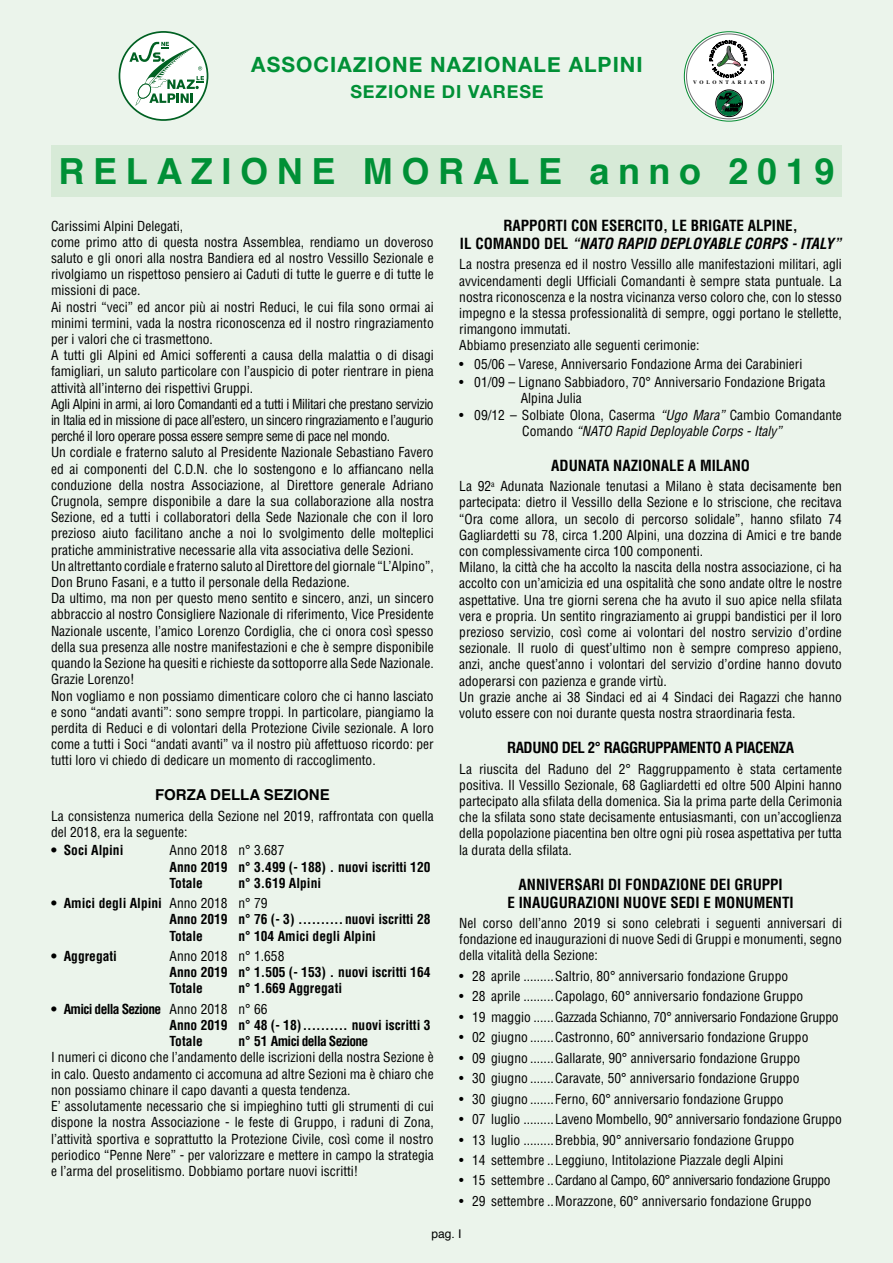
<style>
.page{position:relative;width:893px;height:1263px;background:#ebf4eb}
.page>*{position:absolute;margin:0;border:0;box-sizing:border-box;transform-origin:0 0}
.t1{font:700 36px "Helvetica";letter-spacing:.24em;color:#009036}
.t2{font:700 21px "Helvetica Neue";letter-spacing:.05em;color:#009036}
.t3{font:700 18px "Helvetica Neue";letter-spacing:.05em;color:#009036}
.t4{font:700 condensed 15px/18px "Helvetica";color:#000;text-align:center}
.t5{font:700 condensed 15px "Helvetica";letter-spacing:-.03em;color:#000}
.t6{font:700 15px "Helvetica";color:#000}
.t7{font:condensed 13.5px/16.2px "Helvetica";color:#000}
.t8{font:700 condensed 13.5px/16.2px "Helvetica";color:#000}
.t9{font:condensed 13.5px "Helvetica";letter-spacing:-.03em;color:#000}
.t10{font:condensed 13.5px "Helvetica";letter-spacing:-.02em;color:#000}
.t11{font:700 condensed 13.5px "Helvetica";letter-spacing:-.05em;color:#000}
.t12{font:12px "Helvetica";color:#000}
.t13{font:700 5.25px "Times";letter-spacing:.5em;color:#000}
.s1{font-weight:400}
.s2{font-style:italic}
</style>
<div class="page">
<svg style="left:119px;top:31px;width:89px;height:89px"></svg>
<div style="left:119px;top:31px;width:89px;height:90px;border:2px solid #006122;border-radius:50%"></div>
<svg style="left:129px;top:42px;width:75px;height:64px;background:#c6dbcd"></svg>
<div style="left:51px;top:145px;width:791px;height:52px;background:#d7ead7"></div>
<svg style="left:684px;top:32px;width:90px;height:89px;background:#eaefeb"></svg>
<svg style="left:716px;top:90px;width:26px;height:26px"></svg>
<div style="left:716px;top:90px;width:27px;height:27px;border:1px solid #000;border-radius:50%"></div>
<svg style="left:710px;top:39px;width:37px;height:39px"></svg>
<svg style="left:719px;top:93px;width:22px;height:19px"></svg>
<h2 class="t2" style="left:251px;top:52px;width:393px">ASSOCIAZIONE NAZIONALE ALPINI</h2>
<h3 class="t3" style="left:350px;top:80px;width:195px">SEZIONE DI VARESE</h3>
<p class="t13" style="left:693px;top:78px;width:73px">VOLONTARIATO</p>
<h1 class="t1" style="left:58px;top:143px;width:778px">RELAZIONE MORALE anno 2019</h1>
<p class="t7" style="left:51px;top:217px;width:384px">Carissimi Alpini Delegati,<br>come primo atto di questa nostra Assemblea, rendiamo un doveroso saluto e gli onori alla nostra Bandiera ed al nostro Vessillo Sezionale e rivolgiamo un rispettoso pensiero ai Caduti di tutte le guerre e di tutte le missioni di pace.<br>Ai nostri “veci” ed ancor più ai nostri Reduci, le cui fila sono ormai ai minimi termini, vada la nostra riconoscenza ed il nostro ringraziamento per i valori che ci trasmettono.<br>A tutti gli Alpini ed Amici sofferenti a causa della malattia o di disagi famigliari, un saluto particolare con l’auspicio di poter rientrare in piena attività all’interno dei rispettivi Gruppi.<br>Agli Alpini in armi, ai loro Comandanti ed a tutti i Militari che prestano servizio in Italia ed in missione di pace all’estero, un sincero ringraziamento e l’augurio perché il loro operare possa essere sempre seme di pace nel mondo.<br>Un cordiale e fraterno saluto al Presidente Nazionale Sebastiano Favero ed ai componenti del C.D.N. che lo sostengono e lo affiancano nella conduzione della nostra Associazione, al Direttore generale Adriano Crugnola, sempre disponibile a dare la sua collaborazione alla nostra Sezione, ed a tutti i collaboratori della Sede Nazionale che con il loro prezioso aiuto facilitano anche a noi lo svolgimento delle molteplici pratiche amministrative necessarie alla vita associativa delle Sezioni.<br>Un altrettanto cordiale e fraterno saluto al Direttore del giornale “L’Alpino”, Don Bruno Fasani, e a tutto il personale della Redazione.<br>Da ultimo, ma non per questo meno sentito e sincero, anzi, un sincero abbraccio al nostro Consigliere Nazionale di riferimento, Vice Presidente Nazionale uscente, l’amico Lorenzo Cordiglia, che ci onora così spesso della sua presenza alle nostre manifestazioni e che è sempre disponibile quando la Sezione ha quesiti e richieste da sottoporre alla Sede Nazionale.<br>Grazie Lorenzo!<br>Non vogliamo e non possiamo dimenticare coloro che ci hanno lasciato e sono “andati avanti”: sono sempre troppi. In particolare, piangiamo la perdita di Reduci e di volontari della Protezione Civile sezionale. A loro come a tutti i Soci “andati avanti” va il nostro più affettuoso ricordo: per tutti loro vi chiedo di dedicare un momento di raccoglimento.</p>
<p class="t6" style="left:155px;top:783px;width:176px">FORZA DELLA SEZIONE</p>
<p class="t7" style="left:51px;top:807px;width:384px">La consistenza numerica della Sezione nel 2019, raffrontata con quella del 2018, era la seguente:</p>
<p class="t8" style="left:51px;top:842px;width:74px">• Soci Alpini</p>
<p class="t7" style="left:170px;top:842px;width:116px">Anno 2018 n° 3.687</p>
<p class="t8" style="left:170px;top:858px;width:262px">Anno 2019 n° 3.499 (- 188) . nuovi iscritti 120<br>Totale</p>
<p class="t8" style="left:239px;top:874px;width:84px">n° 3.619 Alpini</p>
<p class="t8" style="left:170px;top:895px;width:263px;text-indent:-119px">• Amici degli Alpini <span class="s1">Anno 2018 n° 79<br></span>Anno 2019 n° 76 (- 3) .......... nuovi iscritti 28<br>Totale</p>
<p class="t8" style="left:239px;top:927px;width:139px">n° 104 Amici degli Alpini</p>
<p class="t8" style="left:51px;top:948px;width:68px">• Aggregati</p>
<p class="t7" style="left:170px;top:948px;width:116px">Anno 2018 n° 1.658</p>
<p class="t8" style="left:170px;top:964px;width:262px">Anno 2019 n° 1.505 (- 153) . nuovi iscritti 164<br>Totale</p>
<p class="t8" style="left:239px;top:980px;width:105px">n° 1.669 Aggregati</p>
<p class="t8" style="left:170px;top:1001px;width:263px;text-indent:-119px">• Amici della Sezione <span class="s1">Anno 2018 n° 66<br></span>Anno 2019 n° 48 (- 18).......... nuovi iscritti 3<br>Totale</p>
<p class="t11" style="left:239px;top:1033px;width:131px">n° 51 Amici della Sezione</p>
<p class="t7" style="left:51px;top:1049px;width:384px">I numeri ci dicono che l’andamento delle iscrizioni della nostra Sezione è in calo. Questo andamento ci accomuna ad altre Sezioni ma è chiaro che non possiamo chinare il capo davanti a questa tendenza.<br>E’ assolutamente necessario che si impieghino tutti gli strumenti di cui dispone la nostra Associazione - le feste di Gruppo, i raduni di Zona, l’attività sportiva e soprattutto la Protezione Civile, così come il nostro periodico “Penne Nere” - per valorizzare e mettere in campo la strategia e l’arma del proselitismo. Dobbiamo portare nuovi iscritti!</p>
<p class="t4" style="left:460px;top:216px;width:383px">RAPPORTI CON ESERCITO, LE BRIGATE ALPINE,<br>IL COMANDO DEL <span class="s2">“NATO RAPID DEPLOYABLE CORPS - ITALY”</span></p>
<p class="t7" style="left:459px;top:256px;width:384px">La nostra presenza ed il nostro Vessillo alle manifestazioni militari, agli avvicendamenti degli Ufficiali Comandanti è sempre stata puntuale. La nostra riconoscenza e la nostra vicinanza verso coloro che, con lo stesso impegno e la stessa professionalità di sempre, oggi portano le stellette, rimangono immutati.<br>Abbiamo presenziato alle seguenti cerimonie:</p>
<p class="t7" style="left:459px;top:355px;width:345px">• 05/06 – Varese, Anniversario Fondazione Arma dei Carabinieri</p>
<p class="t7" style="left:521px;top:374px;width:306px;text-indent:-62px">• 01/09 – Lignano Sabbiadoro, 70° Anniversario Fondazione Brigata<br>Alpina Julia</p>
<p class="t7" style="left:459px;top:406px;width:384px;text-align:center">• 09/12 – Solbiate Olona, Caserma <span class="s2">“Ugo Mara”</span> Cambio Comandante<br>Comando <span class="s2">“NATO Rapid Deployable Corps - Italy”</span></p>
<p class="t4" style="left:551px;top:456px;width:200px">ADUNATA NAZIONALE A MILANO</p>
<p class="t7" style="left:459px;top:478px;width:384px">La 92<sup>a</sup> Adunata Nazionale tenutasi a Milano è stata decisamente ben partecipata: dietro il Vessillo della Sezione e lo striscione, che recitava “Ora come allora, un secolo di percorso solidale”, hanno sfilato 74<br>Gagliardetti su 78, circa 1.200 Alpini, una dozzina di Amici e tre bande con complessivamente circa 100 componenti.<br>Milano, la città che ha accolto la nascita della nostra associazione, ci ha accolto con un’amicizia ed una ospitalità che sono andate oltre le nostre aspettative. Una tre giorni serena che ha avuto il suo apice nella sfilata vera e propria. Un sentito ringraziamento ai gruppi bandistici per il loro prezioso servizio, così come ai volontari del nostro servizio d’ordine sezionale. Il ruolo di quest’ultimo non è sempre compreso appieno, anzi, anche quest’anno i volontari del servizio d’ordine hanno dovuto adoperarsi con pazienza e grande virtù.<br>Un grazie anche ai 38 Sindaci ed ai 4 Sindaci dei Ragazzi che hanno voluto essere con noi durante questa nostra straordinaria festa.</p>
<p class="t5" style="left:507px;top:738px;width:289px">RADUNO DEL 2° RAGGRUPPAMENTO A PIACENZA</p>
<p class="t7" style="left:459px;top:760px;width:384px;text-align:justify">La riuscita del Raduno del 2° Raggruppamento è stata certamente positiva. Il Vessillo Sezionale, 68 Gagliardetti ed oltre 500 Alpini hanno partecipato alla sfilata della domenica. Sia la prima parte della Cerimonia che la sfilata sono state decisamente entusiasmanti, con un’accoglienza della popolazione piacentina ben oltre ogni più rosea aspettativa per tutta la durata della sfilata.</p>
<p class="t4" style="left:507px;top:875px;width:288px">ANNIVERSARI DI FONDAZIONE DEI GRUPPI<br>E INAUGURAZIONI NUOVE SEDI E MONUMENTI</p>
<p class="t7" style="left:459px;top:915px;width:384px;text-align:justify">Nel corso dell’anno 2019 si sono celebrati i seguenti anniversari di fondazione ed inaugurazioni di nuove Sedi di Gruppi e monumenti, segno della vitalità della Sezione:</p>
<p class="t7" style="left:459px;top:967px;width:63px">• 28 aprile</p>
<p class="t7" style="left:555px;top:967px;width:234px">Saltrio, 80° anniversario fondazione Gruppo</p>
<p class="t7" style="left:459px;top:988px;width:63px">• 28 aprile</p>
<p class="t7" style="left:555px;top:988px;width:249px">Capolago, 60° anniversario fondazione Gruppo</p>
<p class="t7" style="left:459px;top:1008px;width:73px">• 19 maggio</p>
<p class="t10" style="left:555px;top:1008px;width:285px">Gazzada Schianno, 70° anniversario Fondazione Gruppo</p>
<p class="t7" style="left:459px;top:1029px;width:70px">• 02 giugno</p>
<p class="t7" style="left:555px;top:1029px;width:255px">Castronno, 60° anniversario fondazione Gruppo</p>
<p class="t7" style="left:459px;top:1049px;width:70px">• 09 giugno</p>
<p class="t7" style="left:555px;top:1049px;width:246px">Gallarate, 90° anniversario fondazione Gruppo</p>
<p class="t7" style="left:459px;top:1070px;width:70px">• 30 giugno</p>
<p class="t7" style="left:555px;top:1070px;width:246px">Caravate, 50° anniversario fondazione Gruppo</p>
<p class="t7" style="left:459px;top:1090px;width:70px">• 30 giugno</p>
<p class="t7" style="left:555px;top:1090px;width:230px">Ferno, 60° anniversario fondazione Gruppo</p>
<p class="t7" style="left:459px;top:1111px;width:63px">• 07 luglio</p>
<p class="t7" style="left:555px;top:1111px;width:288px">Laveno Mombello, 90° anniversario fondazione Gruppo</p>
<p class="t7" style="left:459px;top:1131px;width:63px">• 13 luglio</p>
<p class="t7" style="left:555px;top:1131px;width:240px">Brebbia, 90° anniversario fondazione Gruppo</p>
<p class="t7" style="left:459px;top:1152px;width:326px">• 14 settembre Leggiuno, Intitolazione Piazzale degli Alpini</p>
<p class="t9" style="left:459px;top:1172px;width:373px">• 15 settembre Cardano al Campo, 60° anniversario fondazione Gruppo</p>
<p class="t7" style="left:459px;top:1192px;width:354px">• 29 settembre Morazzone, 60° anniversario fondazione Gruppo</p>
<p class="t12" style="left:431px;top:1224px;width:32px">pag. I</p>
</div>
